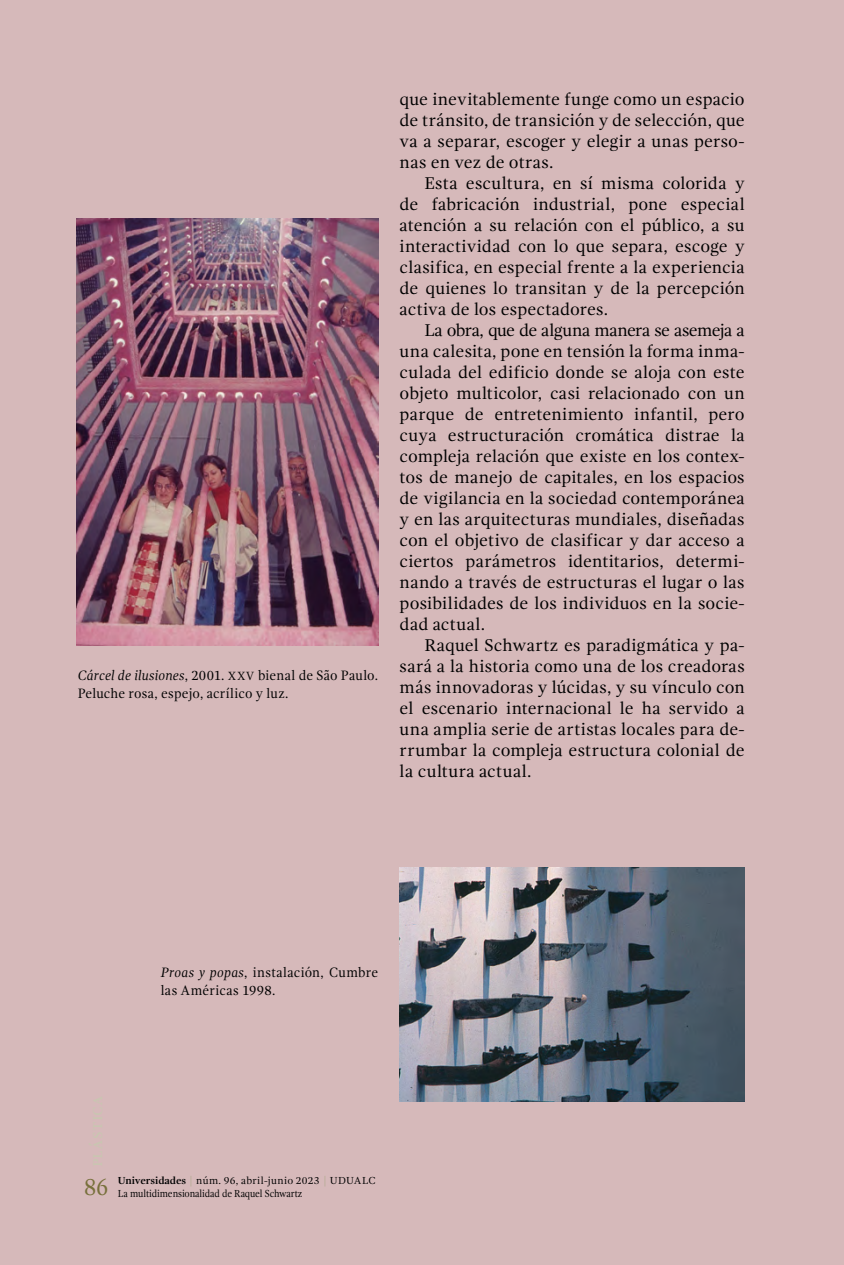
<style>
.page{position:relative;width:844px;height:1265px;background:#fff}
.page>*{position:absolute;margin:0;border:0;box-sizing:border-box;transform-origin:0 0}
.t1{font:24.5px "Gandhi Serif";color:#78703c;scale:.9 1}
.art-cuerpo_de_texto{font:17.5px/21px "Gandhi Serif";letter-spacing:.01em;color:#000;text-align:justify}
.art-bibliografia{font:14px/17.5px "Gandhi Serif";letter-spacing:.015em;color:#000;scale:.95 1}
.t2{font:10.5px "Gandhi Serif";letter-spacing:.025em;color:#000}
.t3{font:10.5px "Gandhi Serif";letter-spacing:-.01em;color:#000;scale:.9 1}
.s1{font-style:italic}
.s2{font-size:12.25px}
.s3{font-weight:700}
.s4{color:#aea98a}
</style>
<div class="page">
<div style="left:0;top:0;width:843px;height:1265px;background:#d6b9ba"></div>
<img style="left:76px;top:218px;width:302px;height:428px">
<img style="left:399px;top:867px;width:345px;height:235px">
<p class="art-bibliografia" style="left:78px;top:667px;width:317px"><span class="s1">Cárcel de ilusiones</span>, 2001. <span class="s2">XXV</span> bienal de São Paulo.<br>Peluche rosa, espejo, acrílico y luz.</p>
<p class="art-cuerpo_de_texto" style="left:399px;top:89px;width:346px">que inevitablemente funge como un espacio de tránsito, de transición y de selección, que va a separar, escoger y elegir a unas perso&shy;nas en vez de otras.</p>
<p class="art-cuerpo_de_texto" style="left:399px;top:173px;width:346px;text-indent:25px">Esta escultura, en sí misma colorida y de fabricación industrial, pone especial atención a su relación con el público, a su interactividad con lo que separa, escoge y clasifica, en especial frente a la experiencia de quienes lo transitan y de la percepción activa de los espectadores.</p>
<p class="art-cuerpo_de_texto" style="left:399px;top:320px;width:346px;text-indent:25px">La obra, que de alguna manera se asemeja a una calesita, pone en tensión la forma inma&shy;culada del edificio donde se aloja con este objeto multicolor, casi relacionado con un parque de entretenimiento infantil, pero cuya estructuración cromática distrae la compleja relación que existe en los contex&shy;tos de manejo de capitales, en los espacios de vigilancia en la sociedad contemporánea y en las arquitecturas mundiales, diseñadas con el objetivo de clasificar y dar acceso a ciertos parámetros identitarios, determi&shy;nando a través de estructuras el lugar o las posibilidades de los individuos en la socie&shy;dad actual.</p>
<p class="art-cuerpo_de_texto" style="left:399px;top:635px;width:346px;text-indent:25px">Raquel Schwartz es paradigmática y pa&shy;sará a la historia como una de los creadoras más innovadoras y lúcidas, y su vínculo con el escenario internacional le ha servido a una amplia serie de artistas locales para de&shy;rrumbar la compleja estructura colonial de la cultura actual.</p>
<p class="art-bibliografia" style="left:161px;top:964px;width:230px"><span class="s1">Proas y popas</span>, instalación, Cumbre las Américas 1998.</p>
<p class="t2" style="left:118px;top:1175px;width:259px"><span class="s3">Universidades</span> <span class="s4">|</span> núm. 96, abril-junio 2023 <span class="s4">|</span> UDUALC</p>
<h1 class="t1" style="left:84px;top:1173px;width:28px">86</h1>
<p class="t3" style="left:118px;top:1187px;width:206px">La multidimensionalidad de Raquel Schwartz</p>
</div>
